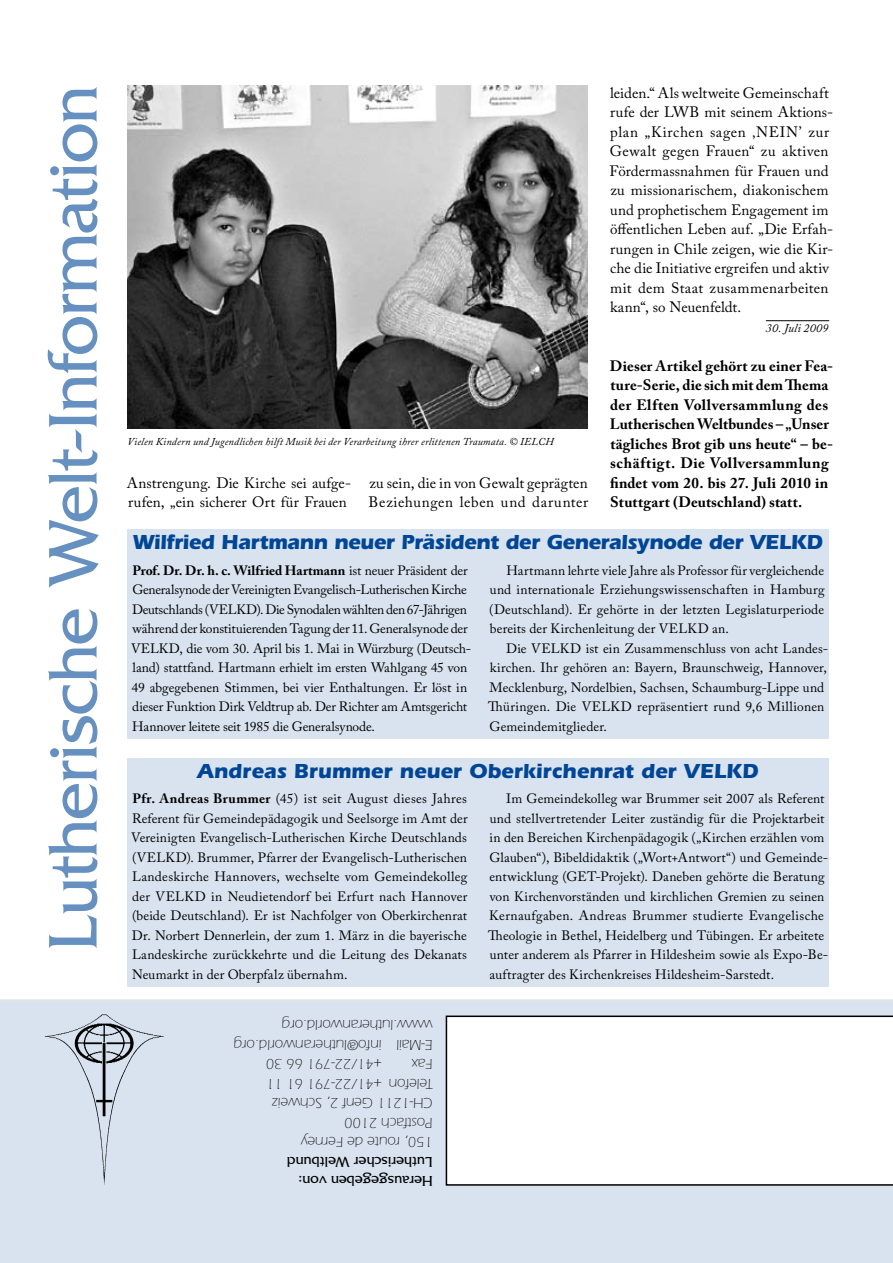
<style>
.page{position:relative;width:893px;height:1263px;background:#fff}
.page>*{position:absolute;margin:0;border:0;box-sizing:border-box;transform-origin:0 0}
.t1{font:72px "Friz Quadrata";letter-spacing:-.02em;color:#6690c0}
.t2{font:700 21px "Itc Eras";letter-spacing:-.015em;color:#004696}
.t3{font:15px/19.5px "Adobe Caslon Pro";letter-spacing:.01em;color:#000}
.t4{font:700 15px/19.5px "Adobe Caslon Pro";letter-spacing:.015em;color:#000}
.t5{font:300 15px/19.5px "Itc Eras";color:#000}
.t6{font:15px/19.5px "Adobe Caslon Pro";letter-spacing:.03em;color:#000}
.t7{font:15px/19.5px "Friz Quadrata";color:#000}
.t8{font:13.5px/19.5px "Adobe Caslon Pro";letter-spacing:.005em;color:#000}
.t9{font:italic 12px "Adobe Caslon Pro";letter-spacing:.015em;color:#000}
.t10{font:italic 10.5px "Adobe Caslon Pro";letter-spacing:.015em;color:#000}
.s1{font-weight:700}
</style>
<div class="page">
<div style="left:0;top:999px;width:893px;height:264px;background:#d9e3ef"></div>
<img style="left:43px;top:1004px;width:120px;height:193px">
<svg style="left:446px;top:1015px;width:447px;height:171px"></svg>
<hr style="left:766px;top:320px;width:63px;height:1px;background:#000">
<img style="left:128px;top:85px;width:460px;height:343px">
<div style="left:128px;top:529px;width:701px;height:209px;background:#d9e3ef"></div>
<div style="left:128px;top:758px;width:701px;height:228px;background:#d9e3ef"></div>
<h1 class="t1" style="left:33px;top:951px;width:868px;rotate:-90deg">Lutherische Welt-Information</h1>
<p class="t10" style="left:127px;top:436px;width:428px">Vielen Kindern und Jugendlichen hilft Musik bei der Verarbeitung ihrer erlittenen Traumata. © IELCH</p>
<p class="t3" style="left:127px;top:473px;width:226px">Anstrengung. Die Kirche sei aufge&shy;rufen, „ein sicherer Ort für Frauen</p>
<p class="t6" style="left:369px;top:473px;width:221px">zu sein, die in von Gewalt geprägten<br>Beziehungen leben und darunter</p>
<p class="t3" style="left:610px;top:83px;width:225px">leiden.“ Als weltweite Gemeinschaft rufe der LWB mit seinem Aktions&shy;plan „Kirchen sagen ‚NEIN’ zur Gewalt gegen Frauen“ zu aktiven Fördermassnahmen für Frauen und zu missionarischem, diakonischem und prophetischem Engagement im öffentlichen Leben auf. „Die Erfah&shy;rungen in Chile zeigen, wie die Kir&shy;che die Initiative ergreifen und aktiv mit dem Staat zusammenarbeiten kann“, so Neuenfeldt.</p>
<p class="t9" style="left:766px;top:320px;width:64px">30. Juli 2009</p>
<p class="t4" style="left:610px;top:356px;width:225px">Dieser Artikel gehört zu einer Fea&shy;ture-Serie, die sich mit dem Thema der Elften Vollversammlung des Lutherischen Weltbundes – „Unser tägliches Brot gib uns heute“ – be&shy;schäftigt. Die Vollversammlung findet vom 20. bis 27. Juli 2010 in Stuttgart (Deutschland) statt.</p>
<h2 class="t2" style="left:133px;top:530px;width:691px">Wilfried Hartmann neuer Präsident der Generalsynode der VELKD</h2>
<p class="t8" style="left:131px;top:560px;width:342px"><span class="s1">Prof. Dr. Dr. h. c. Wilfried Hartmann</span> ist neuer Präsident der Generalsynode der Vereinigten Evangelisch-Lutherischen Kirche Deutschlands (VELKD). Die Synodalen wählten den 67-Jährigen während der konstituierenden Tagung der 11. Generalsynode der VELKD, die vom 30. April bis 1. Mai in Würzburg (Deutsch&shy;land) stattfand. Hartmann erhielt im ersten Wahlgang 45 von 49 abgegebenen Stimmen, bei vier Enthaltungen. Er löst in dieser Funktion Dirk Veldtrup ab. Der Richter am Amtsgericht Hannover leitete seit 1985 die Generalsynode.</p>
<p class="t8" style="left:489px;top:560px;width:337px;text-align:justify;text-indent:17px">Hartmann lehrte viele Jahre als Professor für vergleichende und internationale Erziehungswissenschaften in Hamburg (Deutschland). Er gehörte in der letzten Legislaturperiode bereits der Kirchenleitung der VELKD an.</p>
<p class="t8" style="left:488px;top:638px;width:342px;text-indent:18px">Die VELKD ist ein Zusammenschluss von acht Landes&shy;kirchen. Ihr gehören an: Bayern, Braunschweig, Hannover, Mecklenburg, Nordelbien, Sachsen, Schaumburg-Lippe und Thüringen. Die VELKD repräsentiert rund 9,6 Millionen Gemeindemitglieder.</p>
<h2 class="t2" style="left:197px;top:759px;width:563px">Andreas Brummer neuer Oberkirchenrat der VELKD</h2>
<p class="t8" style="left:131px;top:789px;width:338px;text-align:justify"><span class="s1">Pfr. Andreas Brummer</span> (45) ist seit August dieses Jahres Referent für Gemeindepädagogik und Seelsorge im Amt der Vereinigten Evangelisch-Lutherischen Kirche Deutschlands (VELKD). Brummer, Pfarrer der Evangelisch-Lutherischen Landeskirche Hannovers, wechselte vom Gemeindekolleg der VELKD in Neudietendorf bei Erfurt nach Hannover (beide Deutschland). Er ist Nachfolger von Oberkirchenrat Dr. Norbert Dennerlein, der zum 1. März in die bayerische Landeskirche zurückkehrte und die Leitung des Dekanats Neumarkt in der Oberpfalz übernahm.</p>
<p class="t8" style="left:488px;top:789px;width:342px;text-indent:18px">Im Gemeindekolleg war Brummer seit 2007 als Referent und stellvertretender Leiter zuständig für die Projektarbeit in den Bereichen Kirchenpädagogik („Kirchen erzählen vom Glauben“), Bibeldidaktik („Wort+Antwort“) und Gemeinde&shy;entwicklung (GET-Projekt). Daneben gehörte die Beratung von Kirchenvorständen und kirchlichen Gremien zu seinen Kernaufgaben. Andreas Brummer studierte Evangelische Theologie in Bethel, Heidelberg und Tübingen. Er arbeitete unter anderem als Pfarrer in Hildesheim sowie als Expo-Be&shy;auftragter des Kirchenkreises Hildesheim-Sarstedt.</p>
<p class="t5" style="left:433px;top:1054px;width:153px;rotate:-180deg">E-Mail www.lutheranworld.org</p>
<p class="t5" style="left:382px;top:1054px;width:150px;rotate:-180deg">info@lutheranworld.org</p>
<p class="t5" style="left:382px;top:1074px;width:117px;rotate:-180deg">+41/22-791 66 30</p>
<p class="t5" style="left:433px;top:1074px;width:22px;rotate:-180deg">Fax</p>
<p class="t5" style="left:382px;top:1093px;width:117px;rotate:-180deg">+41/22-791 61 11</p>
<p class="t5" style="left:433px;top:1093px;width:45px;rotate:-180deg">Telefon</p>
<p class="t5" style="left:433px;top:1113px;width:162px;rotate:-180deg">CH-1211 Genf 2, Schweiz</p>
<p class="t5" style="left:433px;top:1132px;width:90px;rotate:-180deg">Postfach 2100</p>
<p class="t5" style="left:433px;top:1152px;width:133px;rotate:-180deg">150, route de Ferney</p>
<p class="t7" style="left:433px;top:1191px;width:148px;rotate:-180deg">Herausgegeben von:<br>Lutherischer Weltbund</p>
</div>
